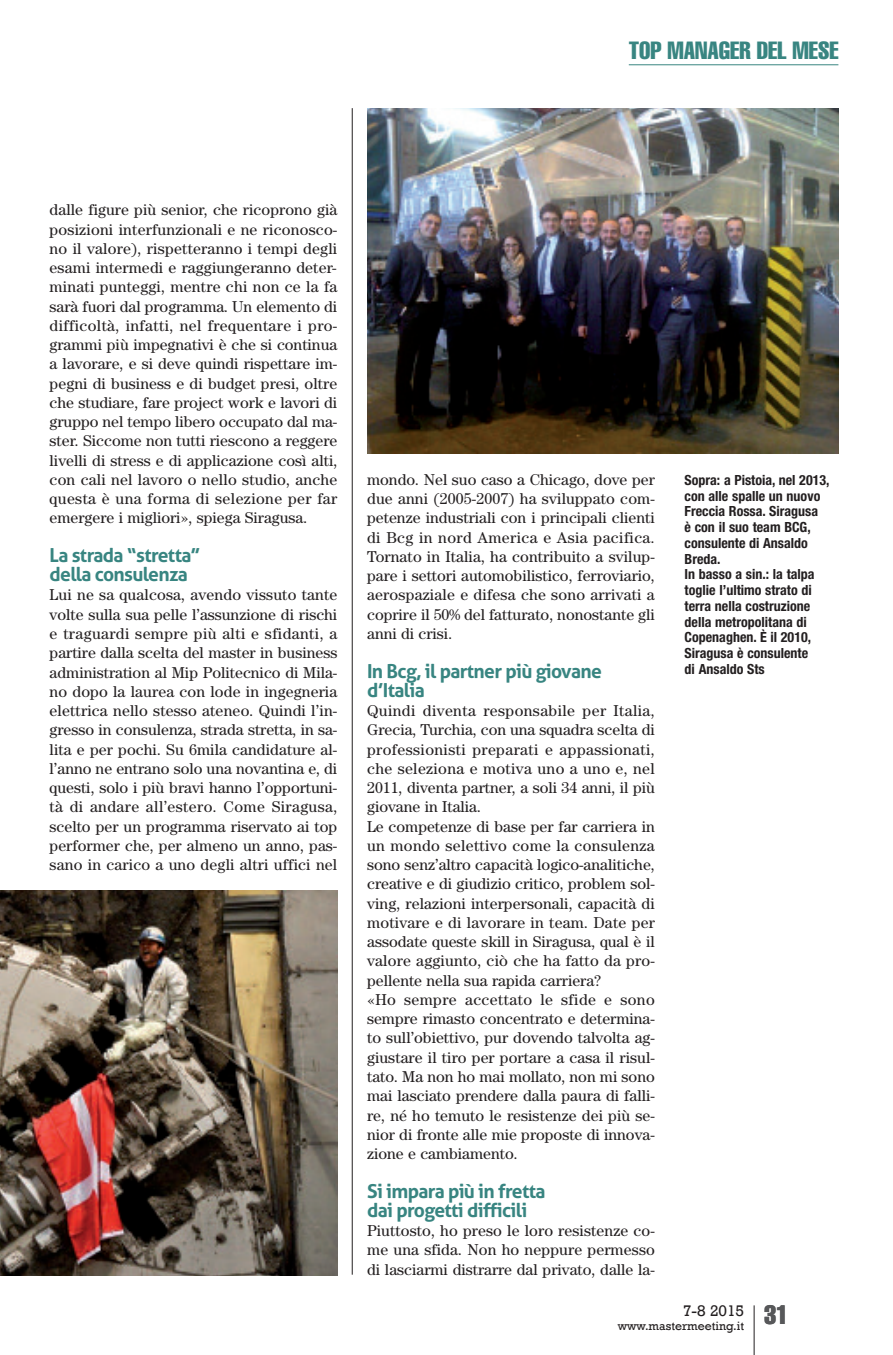
<style>
.page{position:relative;width:893px;height:1355px;background:#fff}
.page>*{position:absolute;margin:0;border:0;box-sizing:border-box;transform-origin:0 0}
.t1{font:extra-condensed 26.25px "Helvetica";color:#57585a}
.t2{font:extra-condensed 24.5px "Helvetica";color:#388581}
.t3{font:700 19.25px/19.2px "Aller";letter-spacing:-.035em;color:#388581}
.t4{font:15.75px/19.2px "Century";color:#231f20;text-align:justify}
.t5{font:15.75px "Rockwell";color:#231f20}
.t6{font:700 condensed 14px/15.8px "Helvetica Neue";color:#231f20}
.t7{font:12.25px "Rockwell";color:#231f20}
</style>
<div class="page">
<hr style="left:754px;top:1305px;width:1px;height:49px;background:#231f20">
<hr style="left:629px;top:64px;width:209px;height:1px;background:#388581">
<hr style="left:352px;top:108px;width:1px;height:1166px;background:#231f20">
<img style="left:367px;top:108px;width:471px;height:345px">
<img style="left:0;top:890px;width:337px;height:385px">
<h2 class="t2" style="left:629px;top:42px;width:211px">TOP MANAGER DEL MESE</h2>
<p class="t4" style="left:50px;top:202px;width:289px">dalle figure più senior, che ricoprono già posizioni interfunzionali e ne riconosco&shy;no il valore), rispetteranno i tempi degli esami intermedi e raggiungeranno deter&shy;minati punteggi, mentre chi non ce la fa sarà fuori dal programma. Un elemento di difficoltà, infatti, nel frequentare i pro&shy;grammi più impegnativi è che si continua a lavorare, e si deve quindi rispettare im&shy;pegni di business e di budget presi, oltre che studiare, fare project work e lavori di gruppo nel tempo libero occupato dal ma&shy;ster. Siccome non tutti riescono a reggere livelli di stress e di applicazione così alti, con cali nel lavoro o nello studio, anche questa è una forma di selezione per far emergere i migliori», spiega Siragusa.</p>
<p class="t3" style="left:50px;top:545px;width:152px">La strada “stretta” della consulenza</p>
<p class="t4" style="left:50px;top:587px;width:289px">Lui ne sa qualcosa, avendo vissuto tante volte sulla sua pelle l’assunzione di rischi e traguardi sempre più alti e sfidanti, a partire dalla scelta del master in business administration al Mip Politecnico di Mila&shy;no dopo la laurea con lode in ingegneria elettrica nello stesso ateneo. Quindi l’in&shy;gresso in consulenza, strada stretta, in sa&shy;lita e per pochi. Su 6mila candidature al&shy;l’anno ne entrano solo una novantina e, di questi, solo i più bravi hanno l’opportuni&shy;tà di andare all’estero. Come Siragusa, scelto per un programma riservato ai top performer che, per almeno un anno, pas&shy;sano in carico a uno degli altri uffici nel</p>
<p class="t4" style="left:367px;top:471px;width:289px">mondo. Nel suo caso a Chicago, dove per due anni (2005-2007) ha sviluppato com&shy;petenze industriali con i principali clienti di Bcg in nord America e Asia pacifica.<br>Tornato in Italia, ha contribuito a svilup&shy;pare i settori automobilistico, ferroviario, aerospaziale e difesa che sono arrivati a coprire il 50% del fatturato, nonostante gli anni di crisi.</p>
<p class="t3" style="left:367px;top:661px;width:236px">In Bcg, il partner più giovane d’Italia</p>
<p class="t4" style="left:367px;top:702px;width:289px;text-align:left">Quindi diventa responsabile per Italia, Grecia, Turchia, con una squadra scelta di professionisti preparati e appassionati, che seleziona e motiva uno a uno e, nel 2011, diventa partner, a soli 34 anni, il più giovane in Italia.<br>Le competenze di base per far carriera in un mondo selettivo come la consulenza sono senz’altro capacità logico-analitiche, creative e di giudizio critico, problem sol&shy;ving, relazioni interpersonali, capacità di motivare e di lavorare in team. Date per assodate queste skill in Siragusa, qual è il valore aggiunto, ciò che ha fatto da pro&shy;pellente nella sua rapida carriera?<br>«Ho sempre accettato le sfide e sono sempre rimasto concentrato e determina&shy;to sull’obiettivo, pur dovendo talvolta ag&shy;giustare il tiro per portare a casa il risul&shy;tato. Ma non ho mai mollato, non mi sono mai lasciato prendere dalla paura di falli&shy;re, né ho temuto le resistenze dei più se&shy;nior di fronte alle mie proposte di innova&shy;zione e cambiamento.</p>
<p class="t3" style="left:367px;top:1181px;width:180px">Si impara più in fretta dai progetti difficili</p>
<p class="t4" style="left:367px;top:1222px;width:289px">Piuttosto, ho preso le loro resistenze co&shy;me una sfida. Non ho neppure permesso di lasciarmi distrarre dal privato, dalle la-</p>
<p class="t6" style="left:685px;top:473px;width:146px">Sopra: a Pistoia, nel 2013, con alle spalle un nuovo<br>Freccia Rossa. Siragusa<br>è con il suo team BCG, consulente di Ansaldo<br>Breda.<br>In basso a sin.: la talpa toglie l’ultimo strato di terra nella costruzione della metropolitana di<br>Copenaghen. È il 2010,<br>Siragusa è consulente<br>di Ansaldo Sts</p>
<p class="t5" style="left:683px;top:1300px;width:63px">7-8 2015</p>
<p class="t7" style="left:618px;top:1318px;width:128px">www.mastermeeting.it</p>
<h1 class="t1" style="left:764px;top:1305px;width:26px">31</h1>
</div>
